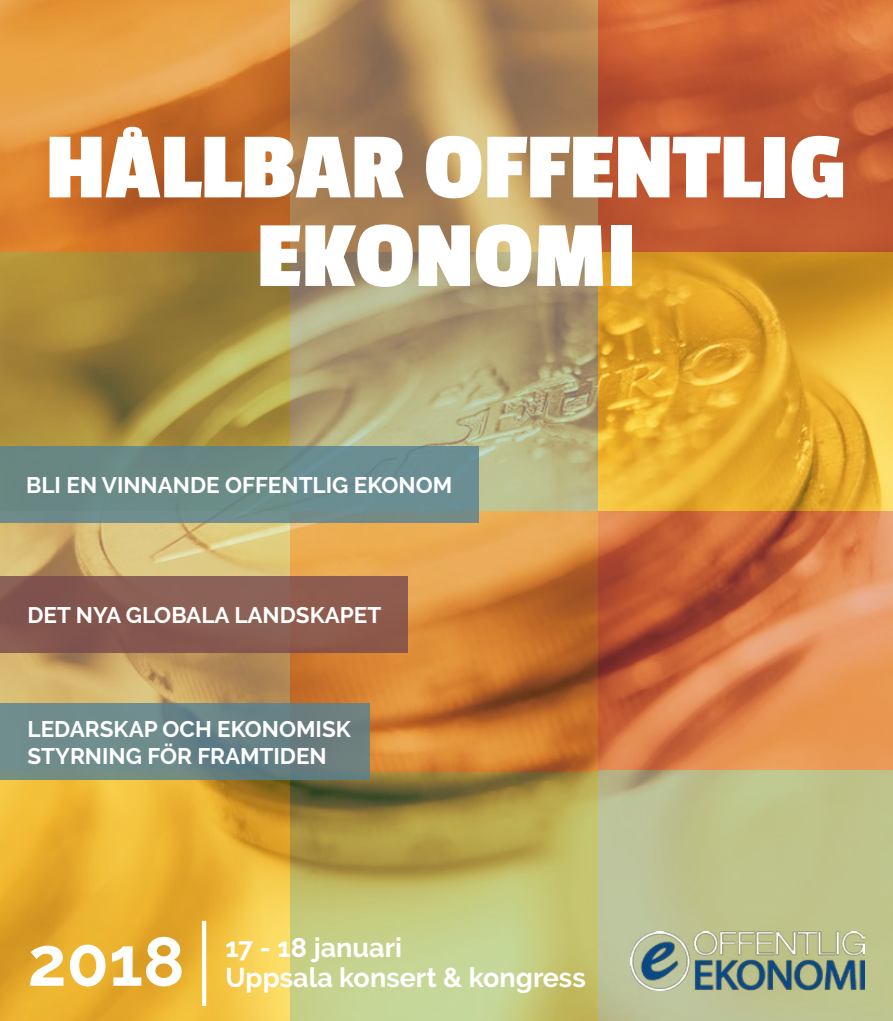
<style>
.page{position:relative;width:893px;height:1021px;background:#fff}
.page>*{position:absolute;margin:0;border:0;box-sizing:border-box;transform-origin:0 0}
.t1{font:700 97.5px/88.5px "Passion One";color:#fff;text-align:center}
.t2{font:700 69px "Raleway";color:#fff}
.t3{font:700 27px/30px "Raleway";color:#fff}
.t4{font:700 22.5px/27px "Raleway";color:#fff}
</style>
<div class="page">
<img style="left:0;top:0;width:893px;height:1020px">
<hr style="left:202px;top:920px;width:4px;height:85px;background:#fff">
<img style="left:631px;top:931px;width:234px;height:59px">
<div style="left:0;top:576px;width:408px;height:77px;background:#8b5c4f"></div>
<div style="left:0;top:446px;width:478px;height:76px;background:#6a8b87"></div>
<svg style="left:0;top:703px;width:370px;height:77px;background:#6a8586"></svg>
<h1 class="t1" style="left:46px;top:121px;width:803px">HÅLLBAR OFFENTLIG<br>EKONOMI</h1>
<p class="t4" style="left:26px;top:471px;width:428px">BLI EN VINNANDE OFFENTLIG EKONOM</p>
<p class="t4" style="left:28px;top:602px;width:355px">DET NYA GLOBALA LANDSKAPET</p>
<p class="t4" style="left:28px;top:715px;width:325px">LEDARSKAP OCH EKONOMISK<br>STYRNING FÖR FRAMTIDEN</p>
<h2 class="t2" style="left:28px;top:922px;width:159px">2018</h2>
<p class="t3" style="left:225px;top:932px;width:362px">17 - 18 januari<br>Uppsala konsert &amp; kongress</p>
</div>
